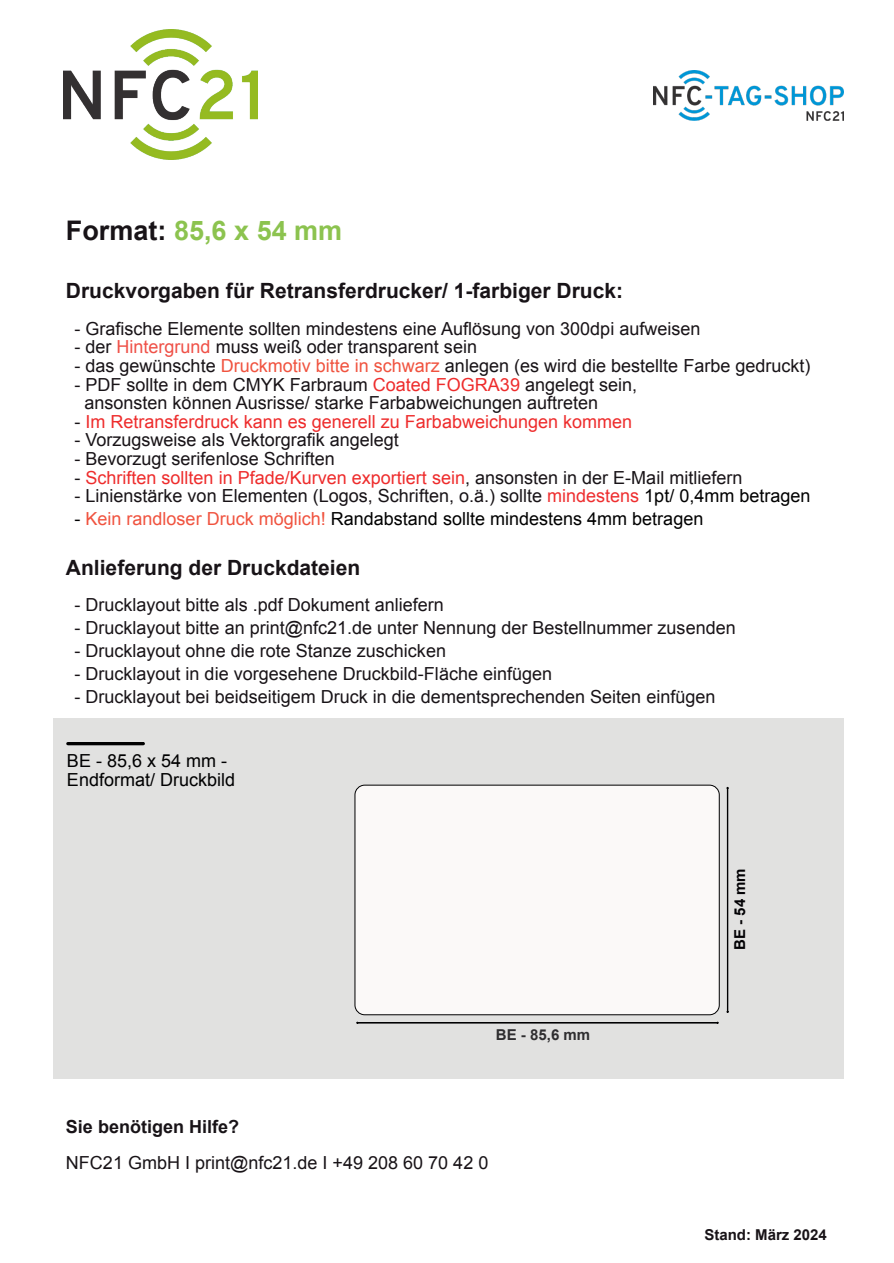
<style>
.page{position:relative;width:894px;height:1263px;background:#fff}
.page>*{position:absolute;margin:0;border:0;box-sizing:border-box;transform-origin:0 0}
.t1{font:700 27px "Arial";color:#8cc34f}
.t2{font:700 21px "Arial";color:#181317}
.t3{font:18px/18.6px "Arial";color:#181317}
.t4{font:18px "Arial";color:#ee2c2c}
.t5{font:18px/18.6px "Arial";color:#000001}
.t6{font:700 18px "Arial";color:#181317}
.t7{font:700 15px "Arial";color:#181317}
.t8{font:700 15px "Arial";color:rgb(2 1 4/.8)}
.t9{font:700 15px "Arial";color:#020104}
.s1{color:#181317}
.s2{color:#ef5047}
.s3{color:#f0533f}
.s4{color:#ee2c2c}
.s5{color:#ee2e2f}
.s6{color:#000001}
</style>
<div class="page">
<img style="left:64px;top:30px;width:193px;height:129px">
<div style="left:53px;top:719px;width:790px;height:360px;background:#e1e1e0"></div>
<img style="left:653px;top:71px;width:190px;height:49px">
<svg style="left:356px;top:1022px;width:362px;height:2px"></svg>
<svg style="left:726px;top:787px;width:2px;height:226px"></svg>
<div style="left:66px;top:742px;width:79px;height:3px;background:#fbf9f8;border:3px solid #000001"></div>
<div style="left:354px;top:785px;width:365px;height:230px;background:#fbf9f8;border:1px solid #000001;border-radius:10px"></div>
<h1 class="t1" style="left:66px;top:221px;width:278px"><span class="s1">Format:</span> 85,6 x 54 mm</h1>
<p class="t2" style="left:66px;top:283px;width:558px">Druckvorgaben für Retransferdrucker/ 1-farbiger Druck:</p>
<p class="t3" style="left:74px;top:321px;width:627px">- Grafische Elemente sollten mindestens eine Auflösung von 300dpi aufweisen</p>
<p class="t3" style="left:74px;top:339px;width:404px">- der <span class="s2">Hintergrund</span> muss weiß oder transparent sein</p>
<p class="t3" style="left:74px;top:358px;width:737px">- das gewünschte <span class="s3">Druckmotiv bitte in schwarz</span> anlegen (es wird die bestellte Farbe gedruckt)</p>
<p class="t3" style="left:84px;top:377px;width:554px;text-indent:-10px">- PDF sollte in dem CMYK Farbraum <span class="s4">Coated FOGRA39</span> angelegt sein, ansonsten können Ausrisse/ starke Farbabweichungen auftreten</p>
<p class="t4" style="left:74px;top:415px;width:559px"><span class="s1">-</span> Im Retransferdruck kann es generell zu Farbabweichungen kommen</p>
<p class="t3" style="left:74px;top:432px;width:326px">- Vorzugsweise als Vektorgrafik angelegt</p>
<p class="t3" style="left:74px;top:451px;width:262px">- Bevorzugt serifenlose Schriften</p>
<p class="t4" style="left:74px;top:470px;width:669px"><span class="s1">-</span> Schriften sollten in Pfade/Kurven exportiert sein<span class="s1">, ansonsten in der E-Mail mitliefern</span></p>
<p class="t3" style="left:74px;top:488px;width:737px">- Linienstärke von Elementen (Logos, Schriften, o.ä.) sollte <span class="s5">mindestens</span> <span class="s6">1pt/ 0,4mm betragen</span></p>
<p class="t5" style="left:74px;top:511px;width:630px">- <span class="s3">Kein randloser Druck möglich!</span> Randabstand sollte mindestens 4mm betragen</p>
<p class="t2" style="left:66px;top:559px;width:296px">Anlieferung der Druckdateien</p>
<p class="t3" style="left:74px;top:597px;width:371px">- Drucklayout bitte als .pdf Dokument anliefern</p>
<p class="t3" style="left:74px;top:620px;width:662px">- Drucklayout bitte an print@nfc21.de unter Nennung der Bestellnummer zusenden</p>
<p class="t3" style="left:74px;top:643px;width:373px">- Drucklayout ohne die rote Stanze zuschicken</p>
<p class="t3" style="left:74px;top:666px;width:479px">- Drucklayout in die vorgesehene Druckbild-Fläche einfügen</p>
<p class="t3" style="left:74px;top:689px;width:642px">- Drucklayout bei beidseitigem Druck in die dementsprechenden Seiten einfügen</p>
<p class="t5" style="left:67px;top:753px;width:170px">BE - 85,6 x 54 mm -<br>Endformat/ Druckbild</p>
<p class="t8" style="left:495px;top:1029px;width:96px">BE - 85,6 mm</p>
<p class="t6" style="left:66px;top:1120px;width:175px">Sie benötigen Hilfe?</p>
<p class="t3" style="left:66px;top:1155px;width:424px">NFC21 GmbH I print@nfc21.de I +49 208 60 70 42 0</p>
<p class="t9" style="left:734px;top:950px;width:83px;rotate:-90deg">BE - 54 mm</p>
<p class="t7" style="left:704px;top:1229px;width:124px">Stand: März 2024</p>
</div>
